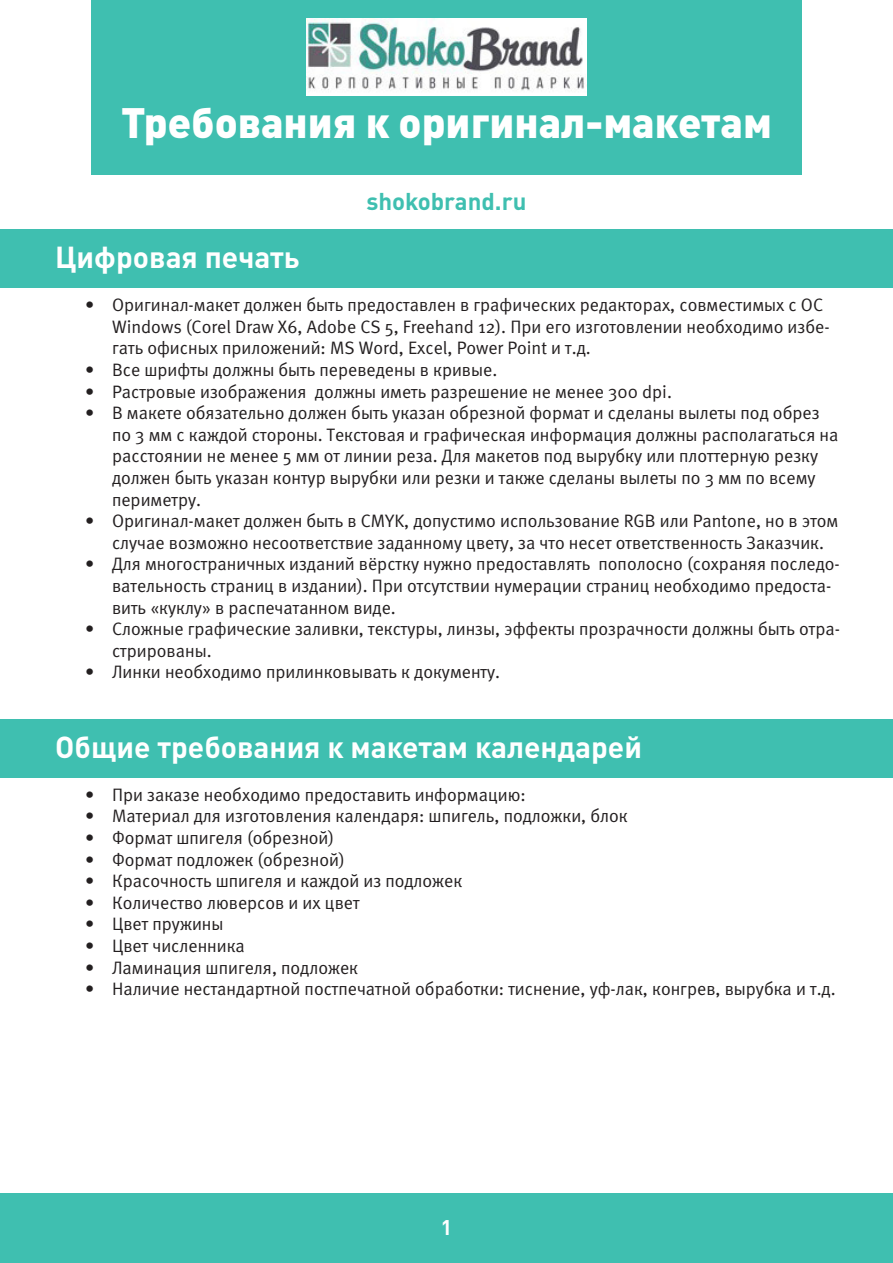
<style>
.page{position:relative;width:893px;height:1263px;background:#fff}
.page>*{position:absolute;margin:0;border:0;box-sizing:border-box;transform-origin:0 0}
.t1{font:900 42px "DIN Pro";color:#fff}
.t2{font:700 30px "DIN Pro";color:#fff}
.t3{font:700 24px "DIN Pro";color:#3fbfb0}
.t4{font:700 21px "DIN Pro";color:#fff}
.t5{font:18px/21.6px "Meta Normal Cyr";color:#231f20}
</style>
<div class="page">
<div style="left:91px;top:0;width:710px;height:174px;background:#3fbfb0"></div>
<div style="left:0;top:230px;width:893px;height:58px;background:#3fbfb0"></div>
<div style="left:0;top:719px;width:893px;height:58px;background:#3fbfb0"></div>
<div style="left:0;top:1194px;width:893px;height:69px;background:#3fbfb0"></div>
<img style="left:306px;top:18px;width:281px;height:77px">
<p class="t1" style="left:121px;top:87px;width:652px">Требования к оригинал-макетам</p>
<p class="t3" style="left:366px;top:182px;width:161px">shokobrand.ru</p>
<p class="t2" style="left:55px;top:232px;width:246px">Цифровая печать</p>
<p class="t5" style="left:112px;top:294px;width:719px;text-indent:-27px">• Оригинал-макет должен быть предоставлен в графических редакторах, совместимых с ОС<br>Windows (Corel Draw X6, Adobe CS 5, Freehand 12). При его изготовлении необходимо избе&shy;гать офисных приложений: MS Word, Excel, Power Point и т.д.</p>
<p class="t5" style="left:85px;top:359px;width:414px">• Все шрифты должны быть переведены в кривые.</p>
<p class="t5" style="left:85px;top:380px;width:588px">• Растровые изображения должны иметь разрешение не менее 300 dpi.</p>
<p class="t5" style="left:112px;top:402px;width:728px;text-indent:-27px">• В макете обязательно должен быть указан обрезной формат и сделаны вылеты под обрез по 3 мм с каждой стороны. Текстовая и графическая информация должны располагаться на расстоянии не менее 5 мм от линии реза. Для макетов под вырубку или плоттерную резку должен быть указан контур вырубки или резки и также сделаны вылеты по 3 мм по всему периметру.</p>
<p class="t5" style="left:112px;top:510px;width:728px;text-indent:-27px">• Оригинал-макет должен быть в CMYK, допустимо использование RGB или Pantone, но в этом случае возможно несоответствие заданному цвету, за что несет ответственность Заказчик.</p>
<p class="t5" style="left:112px;top:553px;width:729px;text-indent:-27px">• Для многостраничных изданий вёрстку нужно предоставлять пополосно (сохраняя последо&shy;вательность страниц в издании). При отсутствии нумерации страниц необходимо предоста&shy;вить «куклу» в распечатанном виде.</p>
<p class="t5" style="left:112px;top:618px;width:729px;text-indent:-27px">• Сложные графические заливки, текстуры, линзы, эффекты прозрачности должны быть отра&shy;стрированы.</p>
<p class="t5" style="left:85px;top:661px;width:417px">• Линки необходимо прилинковывать к документу.</p>
<p class="t2" style="left:55px;top:722px;width:588px">Общие требования к макетам календарей</p>
<p class="t5" style="left:85px;top:784px;width:442px">• При заказе необходимо предоставить информацию:</p>
<p class="t5" style="left:85px;top:805px;width:544px">• Материал для изготовления календаря: шпигель, подложки, блок</p>
<p class="t5" style="left:85px;top:827px;width:251px">• Формат шпигеля (обрезной)</p>
<p class="t5" style="left:85px;top:848px;width:261px">• Формат подложек (обрезной)</p>
<p class="t5" style="left:85px;top:870px;width:379px">• Красочность шпигеля и каждой из подложек</p>
<p class="t5" style="left:85px;top:892px;width:276px">• Количество люверсов и их цвет</p>
<p class="t5" style="left:85px;top:913px;width:140px">• Цвет пружины</p>
<p class="t5" style="left:85px;top:935px;width:161px">• Цвет численника</p>
<p class="t5" style="left:85px;top:956px;width:275px">• Ламинация шпигеля, подложек</p>
<p class="t5" style="left:85px;top:978px;width:752px">• Наличие нестандартной постпечатной обработки: тиснение, уф-лак, конгрев, вырубка и т.д.</p>
<p class="t4" style="left:441px;top:1210px;width:13px">1</p>
</div>
